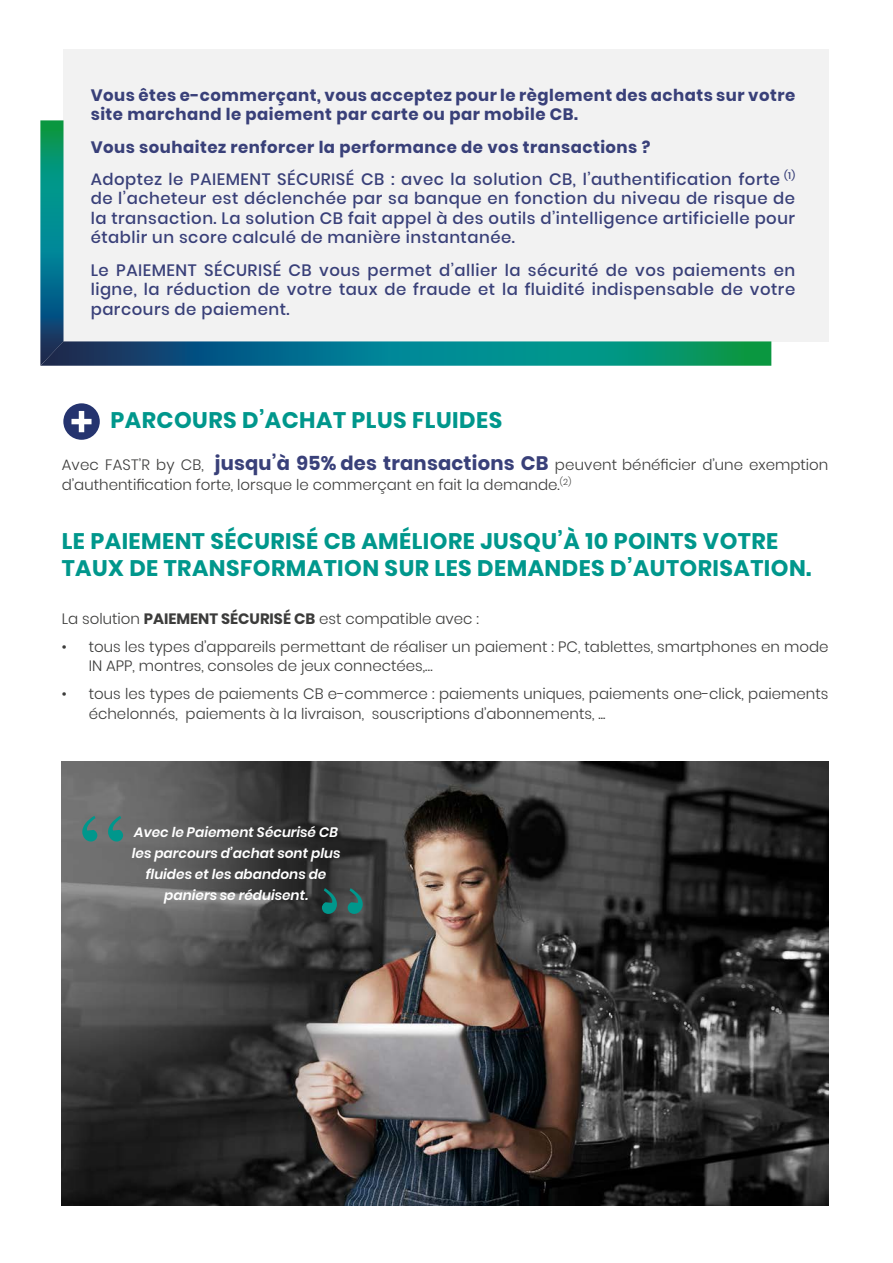
<style>
.page{position:relative;width:893px;height:1263px;background:#fff}
.page>*{position:absolute;margin:0;border:0;box-sizing:border-box;transform-origin:0 0}
.t1{font:700 22.5px/27px "Poppins";letter-spacing:.02em;color:#00978c}
.t2{font:500 16.5px/19.5px "Poppins";letter-spacing:.03em;color:#394079;text-align:justify}
.t3{font:700 16.5px/19.5px "Poppins";letter-spacing:.03em;color:#394079}
.t4{font:300 15px/19.5px "Poppins";color:#3c3c3b}
.t5{font:italic 600 13.65px/21.1px "Poppins";color:#fff;text-align:center}
.s1{font-weight:700;font-size:19.5px;color:#394079}
.s2{font-weight:700}
</style>
<div class="page">
<div style="left:63px;top:49px;width:766px;height:292px;background:#f2f2f2"></div>
<svg style="left:40px;top:120px;width:731px;height:246px"></svg>
<img style="left:62px;top:762px;width:766px;height:443px">
<svg style="left:82px;top:816px;width:41px;height:25px"></svg>
<svg style="left:322px;top:888px;width:41px;height:26px"></svg>
<div style="left:63px;top:403px;width:37px;height:37px;background:#25346f;border-radius:50%"></div>
<svg style="left:71px;top:411px;width:21px;height:21px"></svg>
<p class="t3" style="left:91px;top:85px;width:706px">Vous êtes e-commerçant, vous acceptez pour le règlement des achats sur votre site marchand le paiement par carte ou par mobile CB.</p>
<p class="t3" style="left:91px;top:137px;width:561px">Vous souhaitez renforcer la performance de vos transactions ?</p>
<p class="t2" style="left:91px;top:169px;width:706px">Adoptez le PAIEMENT SÉCURISÉ CB : avec la solution CB, l’authentification forte <sup>(1) </sup>de l’acheteur est déclenchée par sa banque en fonction du niveau de risque de la transaction. La solution CB fait appel à des outils d’intelligence artificielle pour établir un score calculé de manière instantanée.</p>
<p class="t2" style="left:91px;top:260px;width:706px">Le PAIEMENT SÉCURISÉ CB vous permet d’allier la sécurité de vos paiements en ligne, la réduction de votre taux de fraude et la fluidité indispensable de votre parcours de paiement.</p>
<p class="t1" style="left:111px;top:407px;width:393px">PARCOURS D’ACHAT PLUS FLUIDES</p>
<p class="t4" style="left:62px;top:455px;width:768px">Avec FAST’R by CB, <span class="s1">jusqu’à 95% des transactions CB</span> peuvent bénéficier d’une exemption d’authentification forte, lorsque le commerçant en fait la demande.<sup>(2)</sup></p>
<p class="t1" style="left:62px;top:528px;width:751px">LE PAIEMENT SÉCURISÉ CB AMÉLIORE JUSQU’À 10 POINTS VOTRE<br>TAUX DE TRANSFORMATION SUR LES DEMANDES D’AUTORISATION.</p>
<p class="t4" style="left:62px;top:609px;width:419px">La solution <span class="s2">PAIEMENT SÉCURISÉ CB</span> est compatible avec :</p>
<p class="t4" style="left:89px;top:637px;width:741px;text-indent:-27px">• tous les types d’appareils permettant de réaliser un paiement : PC, tablettes, smartphones en mode<br>IN APP, montres, consoles de jeux connectées,…</p>
<p class="t4" style="left:89px;top:684px;width:741px;text-indent:-27px">• tous les types de paiements CB e-commerce : paiements uniques, paiements one-click, paiements échelonnés, paiements à la livraison, souscriptions d’abonnements, ...</p>
<p class="t5" style="left:132px;top:821px;width:210px">Avec le Paiement Sécurisé CB les parcours d’achat sont plus fluides et les abandons de paniers se réduisent.</p>
</div>
